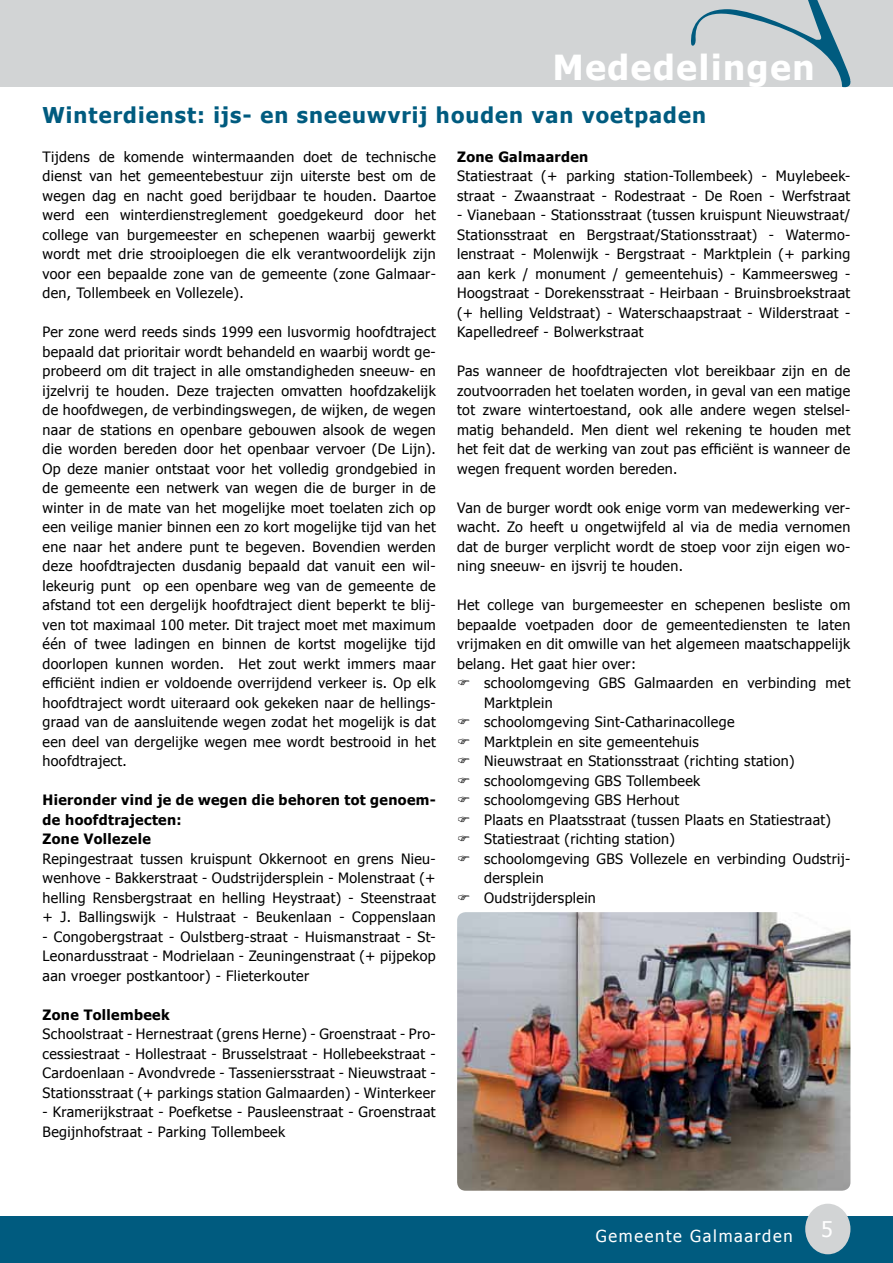
<style>
.page{position:relative;width:893px;height:1263px;background:#fff}
.page>*{position:absolute;margin:0;border:0;box-sizing:border-box;transform-origin:0 0}
.t1{font:700 34.5px "Tahoma";letter-spacing:.05em;color:#fff}
.t2{font:700 21.75px "Tahoma";letter-spacing:.05em;color:#005b7f}
.t3{font:21.6px "Tahoma";color:#fff}
.t4{font:16.5px "Tahoma";letter-spacing:.1em;color:#fff}
.t5{font:14.25px/19.5px "Tahoma";letter-spacing:.025em;color:#000;text-align:justify}
.t6{font:700 14.25px/19.5px "Tahoma";letter-spacing:.025em;color:#000}
</style>
<div class="page">
<div style="left:0;top:0;width:893px;height:87px;background:#d2d4d5"></div>
<div style="left:0;top:1217px;width:893px;height:46px;background:#005b7f"></div>
<div style="left:805px;top:1204px;width:45px;height:50px;background:#d2d4d5;border-radius:50%"></div>
<svg style="left:691px;top:0;width:160px;height:88px"></svg>
<img style="left:457px;top:912px;width:393px;height:279px">
<h1 class="t1" style="left:553px;top:43px;width:263px">Mededelingen</h1>
<h2 class="t2" style="left:43px;top:100px;width:665px">Winterdienst: ijs- en sneeuwvrij houden van voetpaden</h2>
<p class="t5" style="left:43px;top:146px;width:395px">Tijdens de komende wintermaanden doet de technische dienst van het gemeentebestuur zijn uiterste best om de wegen dag en nacht goed berijdbaar te houden. Daartoe werd een winterdienstreglement goedgekeurd door het college van burgemeester en schepenen waarbij gewerkt wordt met drie strooiploegen die elk verantwoordelijk zijn voor een bepaalde zone van de gemeente (zone Galmaar&shy;den, Tollembeek en Vollezele).</p>
<p class="t5" style="left:43px;top:322px;width:395px">Per zone werd reeds sinds 1999 een lusvormig hoofdtraject bepaald dat prioritair wordt behandeld en waarbij wordt ge&shy;probeerd om dit traject in alle omstandigheden sneeuw- en ijzelvrij te houden. Deze trajecten omvatten hoofdzakelijk de hoofdwegen, de verbindingswegen, de wijken, de wegen naar de stations en openbare gebouwen alsook de wegen die worden bereden door het openbaar vervoer (De Lijn).<br>Op deze manier ontstaat voor het volledig grondgebied in de gemeente een netwerk van wegen die de burger in de winter in de mate van het mogelijke moet toelaten zich op een veilige manier binnen een zo kort mogelijke tijd van het ene naar het andere punt te begeven. Bovendien werden deze hoofdtrajecten dusdanig bepaald dat vanuit een wil&shy;lekeurig punt op een openbare weg van de gemeente de afstand tot een dergelijk hoofdtraject dient beperkt te blij&shy;ven tot maximaal 100 meter. Dit traject moet met maximum één of twee ladingen en binnen de kortst mogelijke tijd doorlopen kunnen worden. Het zout werkt immers maar efficiënt indien er voldoende overrijdend verkeer is. Op elk hoofdtraject wordt uiteraard ook gekeken naar de hellings&shy;graad van de aansluitende wegen zodat het mogelijk is dat een deel van dergelijke wegen mee wordt bestrooid in het hoofdtraject.</p>
<p class="t6" style="left:43px;top:789px;width:395px">Hieronder vind je de wegen die behoren tot genoem&shy;de hoofdtrajecten:<br>Zone Vollezele</p>
<p class="t5" style="left:43px;top:848px;width:395px">Repingestraat tussen kruispunt Okkernoot en grens Nieu&shy;wenhove - Bakkerstraat - Oudstrijdersplein - Molenstraat (+ helling Rensbergstraat en helling Heystraat) - Steenstraat + J. Ballingswijk - Hulstraat - Beukenlaan - Coppenslaan</p>
<p class="t5" style="left:43px;top:926px;width:395px">- Congobergstraat - Oulstberg-straat - Huismanstraat - St-Leonardusstraat - Modrielaan - Zeuningenstraat (+ pijpekop aan vroeger postkantoor) - Flieterkouter</p>
<p class="t6" style="left:43px;top:1004px;width:129px">Zone Tollembeek</p>
<p class="t5" style="left:43px;top:1024px;width:395px">Schoolstraat - Hernestraat (grens Herne) - Groenstraat - Pro&shy;cessiestraat - Hollestraat - Brusselstraat - Hollebeekstraat - Cardoenlaan - Avondvrede - Tasseniersstraat - Nieuwstraat - Stationsstraat (+ parkings station Galmaarden) - Winterkeer</p>
<p class="t5" style="left:43px;top:1102px;width:395px">- Kramerijkstraat - Poefketse - Pausleenstraat - Groenstraat<br>Begijnhofstraat - Parking Tollembeek</p>
<p class="t6" style="left:457px;top:146px;width:133px">Zone Galmaarden</p>
<p class="t5" style="left:457px;top:166px;width:395px">Statiestraat (+ parking station-Tollembeek) - Muylebeek&shy;straat - Zwaanstraat - Rodestraat - De Roen - Werfstraat</p>
<p class="t5" style="left:457px;top:205px;width:395px">- Vianebaan - Stationsstraat (tussen kruispunt Nieuwstraat/ Stationsstraat en Bergstraat/Stationsstraat) - Watermo&shy;lenstraat - Molenwijk - Bergstraat - Marktplein (+ parking aan kerk / monument / gemeentehuis) - Kammeersweg - Hoogstraat - Dorekensstraat - Heirbaan - Bruinsbroekstraat (+ helling Veldstraat) - Waterschaapstraat - Wilderstraat - Kapelledreef - Bolwerkstraat</p>
<p class="t5" style="left:457px;top:361px;width:395px">Pas wanneer de hoofdtrajecten vlot bereikbaar zijn en de zoutvoorraden het toelaten worden, in geval van een matige tot zware wintertoestand, ook alle andere wegen stelsel&shy;matig behandeld. Men dient wel rekening te houden met het feit dat de werking van zout pas efficiënt is wanneer de wegen frequent worden bereden.</p>
<p class="t5" style="left:457px;top:497px;width:395px">Van de burger wordt ook enige vorm van medewerking ver&shy;wacht. Zo heeft u ongetwijfeld al via de media vernomen dat de burger verplicht wordt de stoep voor zijn eigen wo&shy;ning sneeuw- en ijsvrij te houden.</p>
<p class="t5" style="left:457px;top:595px;width:395px">Het college van burgemeester en schepenen besliste om bepaalde voetpaden door de gemeentediensten te laten vrijmaken en dit omwille van het algemeen maatschappelijk belang. Het gaat hier over:</p>
<p class="t5" style="left:484px;top:672px;width:368px;text-align:left">schoolomgeving GBS Galmaarden en verbinding met Marktplein<br>schoolomgeving Sint-Catharinacollege<br>Marktplein en site gemeentehuis<br>Nieuwstraat en Stationsstraat (richting station) schoolomgeving GBS Tollembeek<br>schoolomgeving GBS Herhout<br>Plaats en Plaatsstraat (tussen Plaats en Statiestraat)<br>Statiestraat (richting station)<br>schoolomgeving GBS Vollezele en verbinding Oudstrij&shy;dersplein<br>Oudstrijdersplein</p>
<p class="t4" style="left:596px;top:1224px;width:198px">Gemeente Galmaarden</p>
<h3 class="t3" style="left:821px;top:1215px;width:13px">5</h3>
</div>
